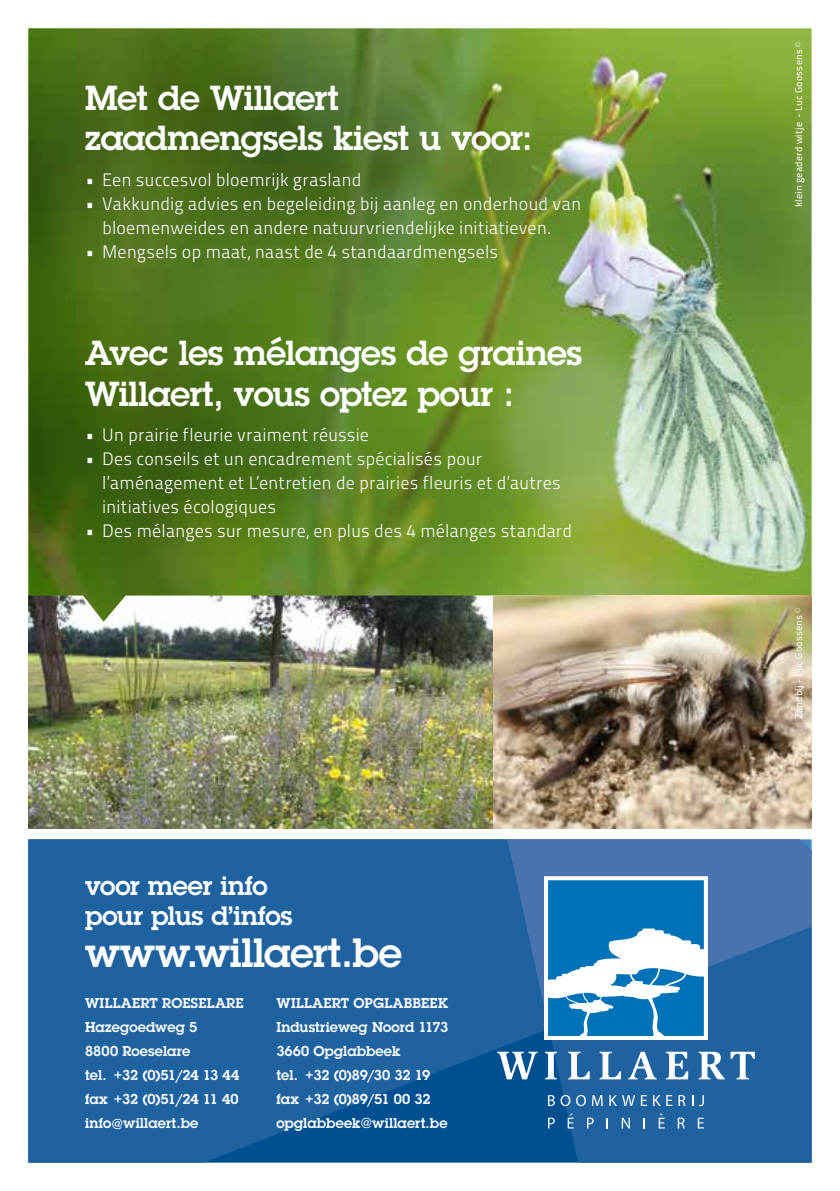
<style>
.page{position:relative;width:840px;height:1191px;background:#fff}
.page>*{position:absolute;margin:0;border:0;box-sizing:border-box;transform-origin:0 0}
.t1{font:600 40px "Lubalin Graph Std";letter-spacing:-.01em;color:#fff}
.t2{font:600 34px/40.8px "Lubalin Graph Std";letter-spacing:-.01em;color:#fff}
.t3{font:600 26px/30px "Lubalin Graph Std";letter-spacing:-.005em;color:#fff}
.t4{font:18px/24px "Titillium Maps 26 L 250 wt";letter-spacing:.005em;color:#fff}
.t5{font:600 14px/24px "Lubalin Graph Std";letter-spacing:.01em;color:#fff}
.t6{font:10px "Titillium Maps 26 L 500 wt";letter-spacing:.02em;color:#fff}
</style>
<div class="page">
<img style="left:28px;top:621px;width:465px;height:207px">
<img style="left:28px;top:28px;width:783px;height:593px">
<svg style="left:28px;top:839px;width:520px;height:323px;background:#1a5f9e"></svg>
<svg style="left:548px;top:1028px;width:263px;height:134px;background:#1e629f"></svg>
<svg style="left:507px;top:839px;width:304px;height:189px;background:#376da8"></svg>
<svg style="left:541px;top:874px;width:168px;height:168px"></svg>
<svg style="left:497px;top:1051px;width:40px;height:28px"></svg>
<svg style="left:544px;top:1051px;width:12px;height:28px"></svg>
<svg style="left:567px;top:1051px;width:22px;height:28px"></svg>
<svg style="left:599px;top:1051px;width:21px;height:28px"></svg>
<svg style="left:627px;top:1051px;width:29px;height:28px"></svg>
<svg style="left:665px;top:1051px;width:22px;height:28px"></svg>
<svg style="left:698px;top:1051px;width:26px;height:28px"></svg>
<svg style="left:730px;top:1051px;width:24px;height:28px"></svg>
<svg style="left:547px;top:1095px;width:7px;height:11px"></svg>
<svg style="left:560px;top:1095px;width:25px;height:11px"></svg>
<svg style="left:591px;top:1095px;width:11px;height:11px"></svg>
<svg style="left:609px;top:1095px;width:25px;height:11px"></svg>
<svg style="left:640px;top:1095px;width:6px;height:11px"></svg>
<svg style="left:652px;top:1095px;width:8px;height:11px"></svg>
<svg style="left:666px;top:1095px;width:6px;height:11px"></svg>
<svg style="left:678px;top:1095px;width:7px;height:11px"></svg>
<svg style="left:691px;top:1095px;width:12px;height:11px"></svg>
<svg style="left:547px;top:1117px;width:7px;height:11px"></svg>
<svg style="left:586px;top:1117px;width:7px;height:11px"></svg>
<svg style="left:621px;top:1117px;width:8px;height:11px"></svg>
<svg style="left:677px;top:1117px;width:7px;height:11px"></svg>
<svg style="left:697px;top:1117px;width:6px;height:11px"></svg>
<svg style="left:567px;top:1113px;width:6px;height:15px"></svg>
<svg style="left:658px;top:1113px;width:6px;height:15px"></svg>
<img style="left:493px;top:595px;width:318px;height:233px">
<h2 class="t2" style="left:85px;top:77px;width:448px">Met de Willaert zaadmengsels kiest u voor:</h2>
<p class="t4" style="left:85px;top:166px;width:278px">• Een succesvol bloemrijk grasland</p>
<p class="t4" style="left:102px;top:190px;width:480px;text-indent:-17px">• Vakkundig advies en begeleiding bij aanleg en onderhoud van bloemenweides en andere natuurvriendelijke initiatieven.</p>
<p class="t4" style="left:85px;top:238px;width:414px">• Mengsels op maat, naast de 4 standaardmengsels</p>
<h2 class="t2" style="left:85px;top:332px;width:498px">Avec les mélanges de graines<br>Willaert, vous optez pour :</h2>
<p class="t4" style="left:85px;top:422px;width:285px">• Un prairie fleurie vraiment réussie</p>
<p class="t4" style="left:102px;top:446px;width:460px;text-indent:-17px">• Des conseils et un encadrement spécialisés pour l’aménagement et L’entretien de prairies fleuris et d’autres initiatives écologiques</p>
<p class="t4" style="left:85px;top:517px;width:488px">• Des mélanges sur mesure, en plus des 4 mélanges standard</p>
<h3 class="t3" style="left:85px;top:870px;width:209px">voor meer info pour plus d’infos</h3>
<h1 class="t1" style="left:85px;top:926px;width:318px">www.willaert.be</h1>
<p class="t5" style="left:85px;top:991px;width:160px">WILLAERT ROESELARE<br>Hazegoedweg 5<br>8800 Roeselare<br>tel. +32 (0)51/24 13 44 fax +32 (0)51/24 11 40 info@willaert.be</p>
<p class="t5" style="left:276px;top:991px;width:173px">WILLAERT OPGLABBEEK<br>Industrieweg Noord 1173<br>3660 Opglabbeek<br>tel. +32 (0)89/30 32 19 fax +32 (0)89/51 00 32 opglabbeek@willaert.be</p>
<p class="t6" style="left:790px;top:207px;width:167px;rotate:-90deg">klein geaderd witje - Luc Goossens ©</p>
<p class="t6" style="left:790px;top:719px;width:113px;rotate:-90deg">Zandbij - Luc Goossens ©</p>
</div>
